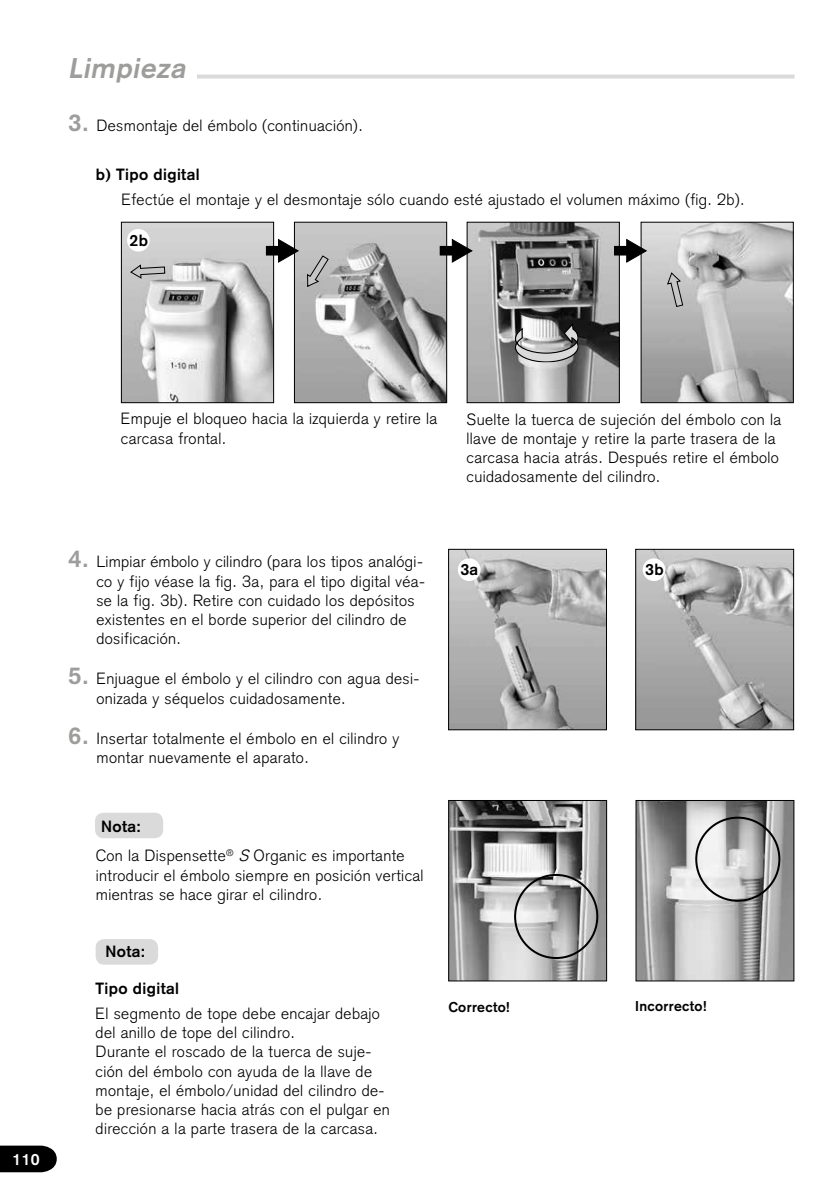
<style>
.page{position:relative;width:840px;height:1191px;background:#fff}
.page>*{position:absolute;margin:0;border:0;box-sizing:border-box;transform-origin:0 0}
.t1{font:italic 700 28px "Akzidenz Grotesk";color:#9d9d9c}
.t2{font:300 16px/19.2px "Akzidenz Grotesk";letter-spacing:.025em;color:#000}
.t3{font:700 16px "Akzidenz Grotesk";letter-spacing:.025em;color:#000}
.t4{font:700 16px "Akzidenz Grotesk";color:#fff}
.t5{font:700 14px "Akzidenz Grotesk";letter-spacing:.025em;color:#000}
.s1{font-weight:700;font-size:24px;color:#9d9d9c}
.s2{font-style:italic}
</style>
<div class="page">
<img style="left:296px;top:224px;width:149px;height:177px">
<div style="left:294px;top:222px;width:153px;height:181px;border:1px solid #000"></div>
<img style="left:468px;top:224px;width:149px;height:177px">
<div style="left:466px;top:222px;width:153px;height:181px;border:1px solid #000"></div>
<img style="left:642px;top:224px;width:149px;height:177px">
<div style="left:640px;top:222px;width:153px;height:181px;border:1px solid #000"></div>
<img style="left:637px;top:802px;width:155px;height:177px">
<div style="left:635px;top:800px;width:159px;height:181px;border:1px solid #000"></div>
<img style="left:450px;top:802px;width:154px;height:177px">
<div style="left:448px;top:800px;width:158px;height:181px;border:1px solid #000"></div>
<div style="left:514px;top:874px;width:84px;height:85px;border:2px solid #000;border-radius:50%"></div>
<img style="left:637px;top:551px;width:154px;height:177px">
<div style="left:635px;top:549px;width:158px;height:181px;border:1px solid #000"></div>
<img style="left:123px;top:224px;width:149px;height:177px">
<div style="left:121px;top:222px;width:153px;height:181px;border:1px solid #000"></div>
<div style="left:694px;top:816px;width:86px;height:85px;border:2px solid #000;border-radius:50%"></div>
<div style="left:127px;top:229px;width:23px;height:23px;background:#fff;border-radius:50%"></div>
<svg style="left:277px;top:238px;width:22px;height:26px"></svg>
<div style="left:266px;top:246px;width:12px;height:9px;background:#000"></div>
<div style="left:266px;top:246px;width:13px;height:9px;border:1px solid #000"></div>
<svg style="left:451px;top:238px;width:22px;height:26px"></svg>
<div style="left:440px;top:246px;width:12px;height:9px;background:#000"></div>
<div style="left:439px;top:246px;width:13px;height:9px;border:1px solid #000"></div>
<svg style="left:625px;top:238px;width:22px;height:26px"></svg>
<div style="left:614px;top:246px;width:12px;height:9px;background:#000"></div>
<div style="left:613px;top:246px;width:13px;height:9px;border:1px solid #000"></div>
<img style="left:450px;top:551px;width:154px;height:177px">
<div style="left:448px;top:549px;width:158px;height:181px;border:1px solid #000"></div>
<div style="left:457px;top:558px;width:23px;height:23px;background:#fff;border-radius:50%"></div>
<div style="left:642px;top:558px;width:23px;height:23px;background:#fff;border-radius:50%"></div>
<svg style="left:129px;top:263px;width:37px;height:17px"></svg>
<svg style="left:306px;top:255px;width:23px;height:32px"></svg>
<svg style="left:665px;top:272px;width:18px;height:36px"></svg>
<svg style="left:514px;top:323px;width:64px;height:40px"></svg>
<svg style="left:0;top:1145px;width:57px;height:27px"></svg>
<svg style="left:197px;top:75px;width:597px;height:4px;fill:#dadada"></svg>
<div style="left:96px;top:939px;width:62px;height:25px;background:#dadada;border-radius:9px"></div>
<div style="left:95px;top:812px;width:68px;height:26px;background:#dadada;border-radius:9px"></div>
<h1 class="t1" style="left:68px;top:52px;width:124px">Limpieza</h1>
<p class="t2" style="left:68px;top:116px;width:296px"><span class="s1">3.</span> Desmontaje del émbolo (continuación).</p>
<p class="t3" style="left:96px;top:165px;width:105px">b) Tipo digital</p>
<p class="t2" style="left:121px;top:190px;width:624px">Efectúe el montaje y el desmontaje sólo cuando esté ajustado el volumen máximo (fig. 2b).</p>
<p class="t3" style="left:130px;top:231px;width:20px">2b</p>
<p class="t4" style="left:12px;top:1150px;width:29px">110</p>
<p class="t2" style="left:121px;top:409px;width:318px">Empuje el bloqueo hacia la izquierda y retire la carcasa frontal.</p>
<p class="t2" style="left:466px;top:409px;width:316px">Suelte la tuerca de sujeción del émbolo con la llave de montaje y retire la parte trasera de la carcasa hacia atrás. Después retire el émbolo cuidadosamente del cilindro.</p>
<p class="t2" style="left:96px;top:552px;width:330px;text-indent:-28px"><span class="s1">4.</span> Limpiar émbolo y cilindro (para los tipos analógi&shy;co y fijo véase la fig. 3a, para el tipo digital véa&shy;se la fig. 3b). Retire con cuidado los depósitos existentes en el borde superior del cilindro de dosificación.</p>
<p class="t2" style="left:96px;top:669px;width:324px;text-indent:-28px"><span class="s1">5.</span> Enjuague el émbolo y el cilindro con agua desi&shy;onizada y séquelos cuidadosamente.</p>
<p class="t2" style="left:96px;top:728px;width:304px;text-indent:-28px"><span class="s1">6.</span> Insertar totalmente el émbolo en el cilindro y montar nuevamente el aparato.</p>
<p class="t3" style="left:101px;top:816px;width:41px">Nota:</p>
<p class="t2" style="left:96px;top:846px;width:329px">Con la Dispensette<sup>®</sup> <span class="s2">S</span> Organic es importante introducir el émbolo siempre en posición vertical mientras se hace girar el cilindro.</p>
<p class="t3" style="left:105px;top:942px;width:41px">Nota:</p>
<p class="t3" style="left:96px;top:979px;width:85px">Tipo digital</p>
<p class="t2" style="left:96px;top:1003px;width:295px">El segmento de tope debe encajar debajo del anillo de tope del cilindro.<br>Durante el roscado de la tuerca de suje&shy;ción del émbolo con ayuda de la llave de montaje, el émbolo/unidad del cilindro de&shy;be presionarse hacia atrás con el pulgar en dirección a la parte trasera de la carcasa.</p>
<p class="t3" style="left:460px;top:560px;width:19px">3a</p>
<p class="t3" style="left:645px;top:560px;width:20px">3b</p>
<p class="t5" style="left:448px;top:999px;width:63px">Correcto!</p>
<p class="t5" style="left:634px;top:997px;width:73px">Incorrecto!</p>
</div>
